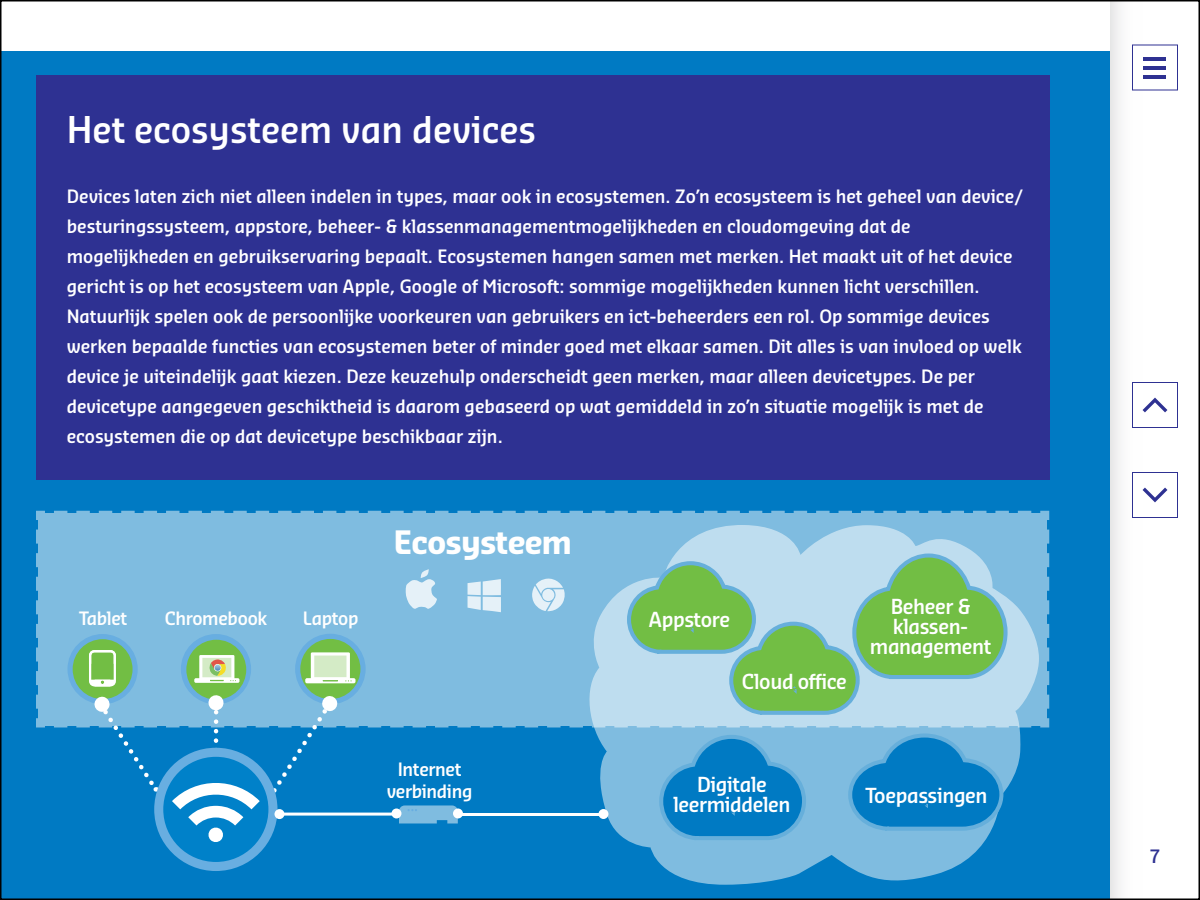
<style>
.page{position:relative;width:1200px;height:900px;background:#fff}
.page>*{position:absolute;margin:0;border:0;box-sizing:border-box;transform-origin:0 0}
._01_Hoofdstuk_titel{font:600 36px "Sansa Sm Con Pro";color:#fff}
._01_Broodtekst{font:700 31.5px "Sansa Sm Con Pro";letter-spacing:-.025em;color:#fff}
._01_Broodtekst-2{font:600 20.25px/20.2px "Sansa Sm Con Pro";letter-spacing:-.02em;color:#fff;text-align:center}
._01_Intro{font:600 18px/30px "Sansa Sm Con Pro";color:#fff}
._01_Broodtekst-3{font:600 18px "Sansa Sm Con Pro";letter-spacing:-.02em;color:#fff}
.t1{font:600 18px "Sansa Sm Con Pro";color:#2e3192}
</style>
<div class="page">
<div style="left:0;top:51px;width:1110px;height:849px;background:#007ac3"></div>
<svg style="left:36px;top:510px;width:1014px;height:218px;background:#76b7de"></svg>
<div style="left:36px;top:75px;width:1014px;height:405px;background:#2e3192"></div>
<div style="left:154px;top:748px;width:123px;height:123px;background:#68aee1;border-radius:50%"></div>
<div style="left:163px;top:757px;width:105px;height:105px;background:#0081c9;border-radius:50%"></div>
<svg style="left:583px;top:524px;width:456px;height:361px;fill:#7fbce0"></svg>
<div style="left:1110px;top:0;width:45px;height:900px;background:linear-gradient(to right,#f0eff0,#fff)"></div>
<div style="left:1132px;top:45px;width:46px;height:45px;background:#fff;border:1px solid #2e3192"></div>
<hr style="left:1144px;top:57px;width:22px;height:4px;background:#2e3192">
<hr style="left:1144px;top:75px;width:22px;height:4px;background:#2e3192">
<hr style="left:1144px;top:66px;width:22px;height:4px;background:#2e3192">
<div style="left:1132px;top:472px;width:46px;height:46px;background:#fff;border:1px solid #2e3192"></div>
<svg style="left:1143px;top:488px;width:24px;height:14px"></svg>
<div style="left:1132px;top:382px;width:46px;height:46px;background:#fff;border:1px solid #2e3192"></div>
<svg style="left:1143px;top:398px;width:24px;height:14px"></svg>
<svg style="left:54px;top:551px;width:982px;height:292px"></svg>
<p class="_01_Hoofdstuk_titel" style="left:67px;top:104px;width:471px">Het ecosysteem van devices</p>
<p class="_01_Intro" style="left:67px;top:181px;width:958px">Devices laten zich niet alleen indelen in types, maar ook in ecosystemen. Zo’n ecosysteem is het geheel van device/ besturingssysteem, appstore, beheer- &amp; klassenmanagementmogelijkheden en cloudomgeving dat de mogelijkheden en gebruikservaring bepaalt. Ecosystemen hangen samen met merken. Het maakt uit of het device gericht is op het ecosysteem van Apple, Google of Microsoft: sommige mogelijkheden kunnen licht verschillen.<br>Natuurlijk spelen ook de persoonlijke voorkeuren van gebruikers en ict-beheerders een rol. Op sommige devices werken bepaalde functies van ecosystemen beter of minder goed met elkaar samen. Dit alles is van invloed op welk device je uiteindelijk gaat kiezen. Deze keuzehulp onderscheidt geen merken, maar alleen devicetypes. De per devicetype aangegeven geschiktheid is daarom gebaseerd op wat gemiddeld in zo’n situatie mogelijk is met de ecosystemen die op dat devicetype beschikbaar zijn.</p>
<p class="_01_Broodtekst-3" style="left:79px;top:606px;width:50px">Tablet</p>
<p class="_01_Broodtekst-3" style="left:165px;top:606px;width:104px">Chromebook</p>
<p class="_01_Broodtekst-3" style="left:303px;top:606px;width:57px">Laptop</p>
<p class="_01_Broodtekst" style="left:394px;top:521px;width:180px">Ecosysteem</p>
<p class="_01_Broodtekst-3" style="left:398px;top:757px;width:65px">Internet</p>
<p class="_01_Broodtekst-3" style="left:387px;top:779px;width:87px">verbinding</p>
<p class="_01_Broodtekst-2" style="left:649px;top:609px;width:83px">Appstore</p>
<p class="_01_Broodtekst-2" style="left:742px;top:671px;width:107px">Cloud office</p>
<p class="_01_Broodtekst-2" style="left:870px;top:596px;width:123px">Beheer &amp; klassen&shy;management</p>
<p class="_01_Broodtekst-2" style="left:697px;top:774px;width:71px">Digitale</p>
<p class="_01_Broodtekst-2" style="left:673px;top:794px;width:119px">leermiddelen</p>
<p class="_01_Broodtekst-2" style="left:865px;top:785px;width:124px">Toepassingen</p>
<p class="t1" style="left:1150px;top:843px;width:12px">7</p>
</div>
